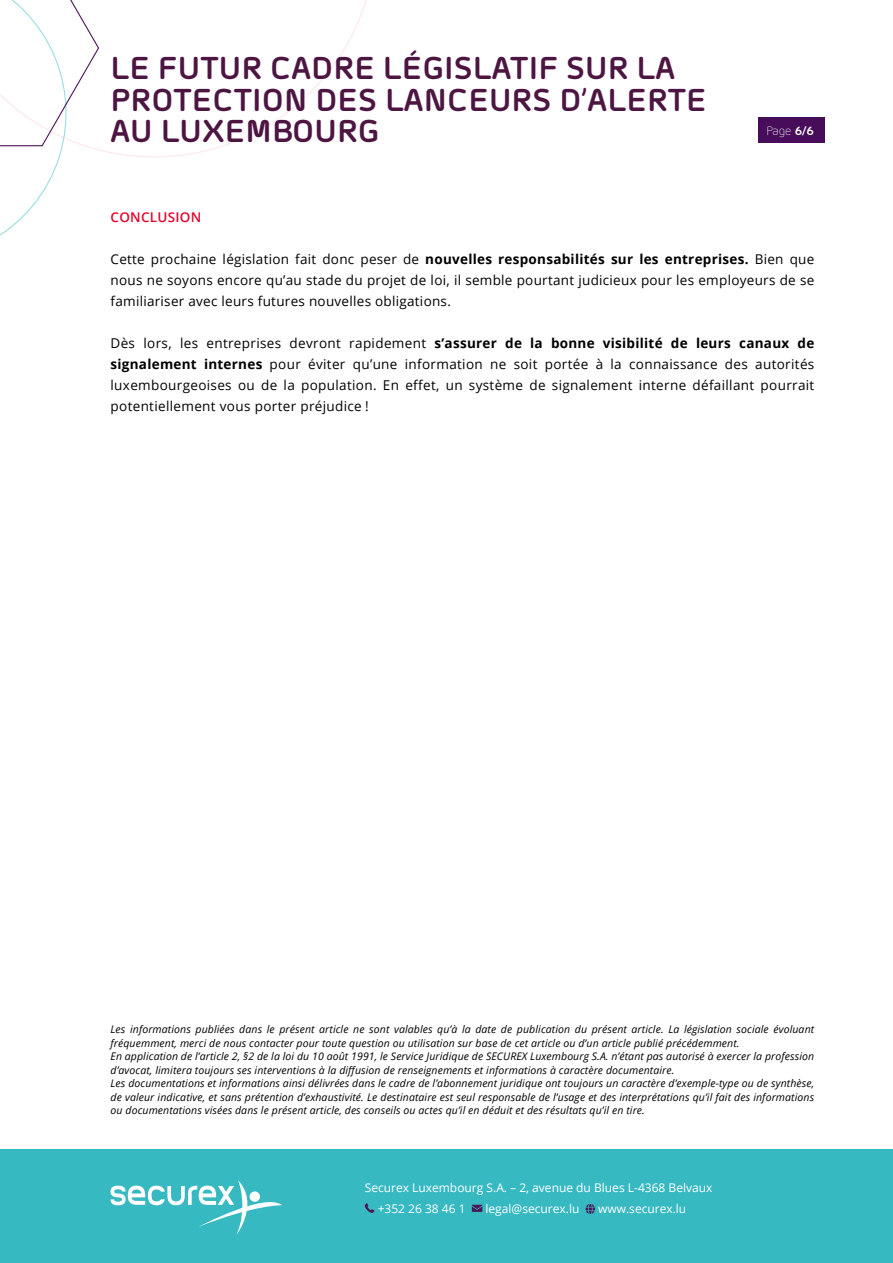
<style>
.page{position:relative;width:893px;height:1263px;background:#fff}
.page>*{position:absolute;margin:0;border:0;box-sizing:border-box;transform-origin:0 0}
.t1{font:700 31.5px/31.5px "Morebi Rounded";letter-spacing:.005em;color:#4d1642}
.t2{font:13.5px/21px "Open Sans";letter-spacing:.02em;color:#000;text-align:justify}
.t3{font:600 13.5px "Open Sans";letter-spacing:.02em;color:#e1062d}
.t4{font:12px/21px "Open Sans";color:#fff}
.t5{font:300 12px "Morebi Rounded";color:#fff}
.t6{font:italic 10.5px/13.5px "Open Sans";letter-spacing:.01em;color:#000}
.s1{font-weight:700}
</style>
<div class="page">
<div style="left:758px;top:117px;width:66px;height:25px;background:#470d5a"></div>
<div style="left:0;top:1149px;width:893px;height:114px;background:#37b9c2"></div>
<svg style="left:365px;top:1203px;width:10px;height:10px"></svg>
<svg style="left:472px;top:1205px;width:10px;height:7px"></svg>
<svg style="left:586px;top:1204px;width:9px;height:10px"></svg>
<svg style="left:111px;top:1180px;width:171px;height:55px"></svg>
<svg style="left:100px;top:0;width:267px;height:157px"></svg>
<svg style="left:0;top:0;width:100px;height:236px"></svg>
<h1 class="t1" style="left:110px;top:50px;width:598px">LE FUTUR CADRE LÉGISLATIF SUR LA<br>PROTECTION DES LANCEURS D’ALERTE<br>AU LUXEMBOURG</h1>
<p class="t5" style="left:766px;top:122px;width:49px">Page <span class="s1">6/6</span></p>
<p class="t3" style="left:111px;top:207px;width:92px">CONCLUSION</p>
<p class="t2" style="left:111px;top:248px;width:705px">Cette prochaine législation fait donc peser de <span class="s1">nouvelles responsabilités sur les entreprises.</span> Bien que nous ne soyons encore qu’au stade du projet de loi, il semble pourtant judicieux pour les employeurs de se familiariser avec leurs futures nouvelles obligations.</p>
<p class="t2" style="left:111px;top:332px;width:705px">Dès lors, les entreprises devront rapidement <span class="s1">s’assurer de la bonne visibilité de leurs canaux de signalement internes</span> pour éviter qu’une information ne soit portée à la connaissance des autorités luxembourgeoises ou de la population. En effet, un système de signalement interne défaillant pourrait potentiellement vous porter préjudice !</p>
<p class="t6" style="left:111px;top:1022px;width:705px">Les informations publiées dans le présent article ne sont valables qu’à la date de publication du présent article. La législation sociale évoluant fréquemment, merci de nous contacter pour toute question ou utilisation sur base de cet article ou d’un article publié précédemment.<br>En application de l’article 2, §2 de la loi du 10 août 1991, le Service Juridique de SECUREX Luxembourg S.A. n’étant pas autorisé à exercer la profession d’avocat, limitera toujours ses interventions à la diffusion de renseignements et informations à caractère documentaire.<br>Les documentations et informations ainsi délivrées dans le cadre de l’abonnement juridique ont toujours un caractère d’exemple-type ou de synthèse, de valeur indicative, et sans prétention d’exhaustivité. Le destinataire est seul responsable de l’usage et des interprétations qu’il fait des informations ou documentations visées dans le présent article, des conseils ou actes qu’il en déduit et des résultats qu’il en tire.</p>
<p class="t4" style="left:378px;top:1177px;width:336px;text-indent:-13px">Securex Luxembourg S.A. – 2, avenue du Blues L-4368 Belvaux +352 26 38 46 1</p>
<p class="t4" style="left:485px;top:1198px;width:95px">legal@securex.lu</p>
<p class="t4" style="left:598px;top:1198px;width:90px">www.securex.lu</p>
</div>
